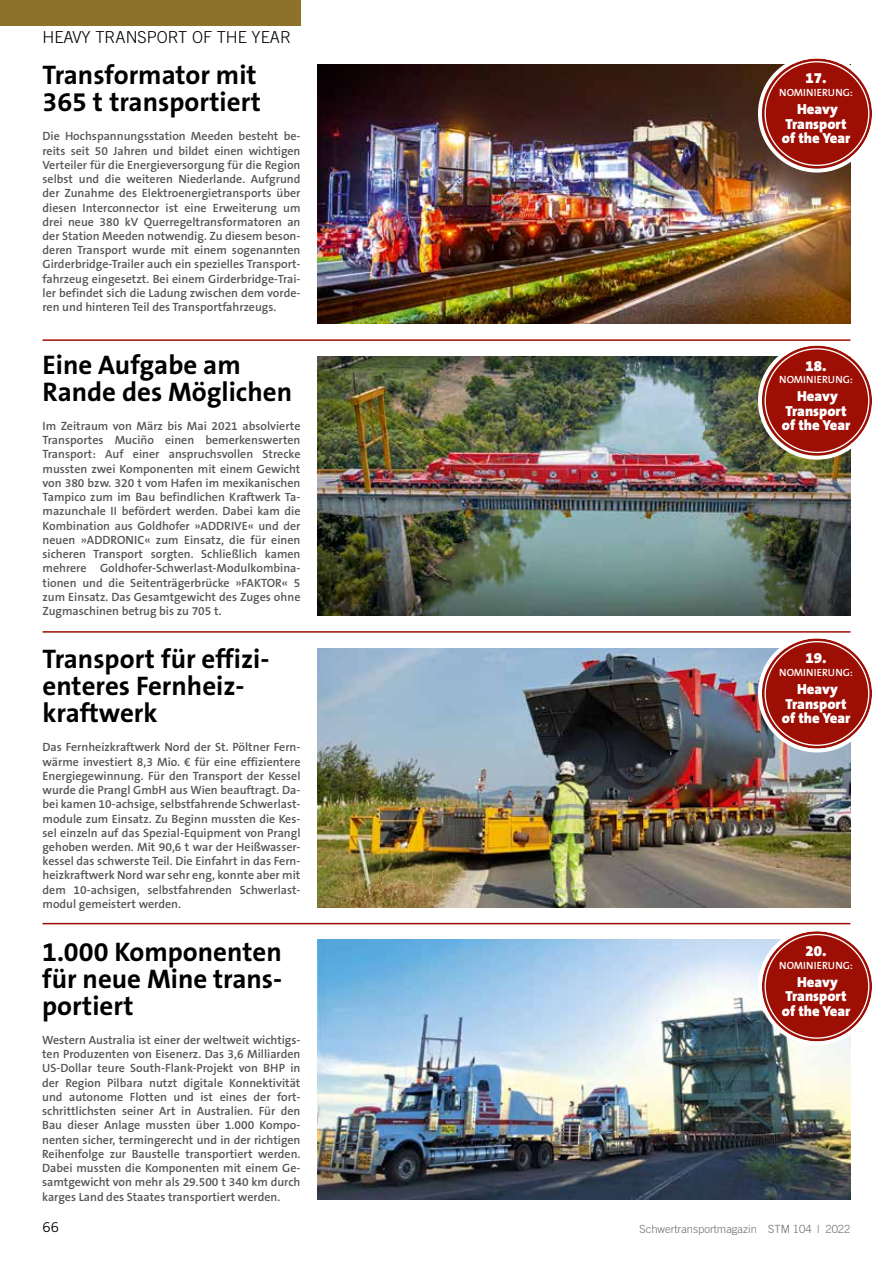
<style>
.page{position:relative;width:893px;height:1263px;background:#fff}
.page>*{position:absolute;margin:0;border:0;box-sizing:border-box;transform-origin:0 0}
.t1{font:700 27px/27px "The Sans B7";color:#000}
.t2{font:300 16.5px "Trade Gothic";color:#000}
.t3{font:900 15px "The Sans B9";color:#fff}
.t4{font:900 14.7px/14.7px "The Sans B9";color:#fff;text-align:center}
.t5{font:13.5px "Trade Gothic";color:#000}
.t6{font:600 12px/14.2px "The Sans B6";color:#565655;text-align:justify}
.t7{font:300 11.25px "Trade Gothic";color:#6e6e6e}
.t8{font:600 10.5px "The Sans B6";color:#fff}
</style>
<div class="page">
<div style="left:0;top:0;width:300px;height:26px;background:#8e722b"></div>
<hr style="left:43px;top:339px;width:807px;height:2px;background:#9d0e05">
<hr style="left:43px;top:631px;width:807px;height:2px;background:#9d0e05">
<hr style="left:43px;top:923px;width:807px;height:1px;background:#9d0e05">
<img style="left:317px;top:65px;width:533px;height:259px">
<div style="left:762px;top:59px;width:110px;height:110px;background:#9d0e05;border-radius:50%"></div>
<div style="left:758px;top:55px;width:118px;height:118px;border:4px solid #fff;border-radius:50%"></div>
<img style="left:317px;top:356px;width:533px;height:260px">
<div style="left:762px;top:346px;width:110px;height:110px;background:#9d0e05;border-radius:50%"></div>
<div style="left:758px;top:342px;width:118px;height:118px;border:4px solid #fff;border-radius:50%"></div>
<img style="left:317px;top:648px;width:533px;height:259px">
<div style="left:762px;top:638px;width:110px;height:110px;background:#9d0e05;border-radius:50%"></div>
<div style="left:758px;top:634px;width:118px;height:118px;border:4px solid #fff;border-radius:50%"></div>
<img style="left:317px;top:940px;width:533px;height:259px">
<div style="left:762px;top:931px;width:110px;height:110px;background:#9d0e05;border-radius:50%"></div>
<div style="left:758px;top:927px;width:118px;height:118px;border:4px solid #fff;border-radius:50%"></div>
<h2 class="t2" style="left:43px;top:27px;width:250px">HEAVY TRANSPORT OF THE YEAR</h2>
<h1 class="t1" style="left:43px;top:62px;width:220px">Transformator mit<br>365 t transportiert</h1>
<p class="t6" style="left:43px;top:129px;width:259px">Die Hochspannungsstation Meeden besteht be&shy;reits seit 50 Jahren und bildet einen wichtigen Verteiler für die Energieversorgung für die Region selbst und die weiteren Niederlande. Aufgrund der Zunahme des Elektroenergietransports über diesen Interconnector ist eine Erweiterung um drei neue 380 kV Querregeltransformatoren an der Station Meeden notwendig. Zu diesem beson&shy;deren Transport wurde mit einem sogenannten Girderbridge-Trailer auch ein spezielles Transport&shy;fahrzeug eingesetzt. Bei einem Girderbridge-Trai&shy;ler befindet sich die Ladung zwischen dem vorde&shy;ren und hinteren Teil des Transportfahrzeugs.</p>
<h1 class="t1" style="left:43px;top:352px;width:251px">Eine Aufgabe am<br>Rande des Möglichen</h1>
<p class="t6" style="left:43px;top:419px;width:259px">Im Zeitraum von März bis Mai 2021 absolvierte Transportes Muciño einen bemerkenswerten Transport: Auf einer anspruchsvollen Strecke mussten zwei Komponenten mit einem Gewicht von 380 bzw. 320 t vom Hafen im mexikanischen Tampico zum im Bau befindlichen Kraftwerk Ta&shy;mazunchale II befördert werden. Dabei kam die Kombination aus Goldhofer »ADDRIVE« und der neuen »ADDRONIC« zum Einsatz, die für einen sicheren Transport sorgten. Schließlich kamen mehrere Goldhofer-Schwerlast-Modulkombina&shy;tionen und die Seitenträgerbrücke »FAKTOR« 5 zum Einsatz. Das Gesamtgewicht des Zuges ohne Zugmaschinen betrug bis zu 705 t.</p>
<h1 class="t1" style="left:43px;top:646px;width:228px">Transport für effizi&shy;enteres Fernheiz&shy;kraftwerk</h1>
<p class="t6" style="left:43px;top:740px;width:259px">Das Fernheizkraftwerk Nord der St. Pöltner Fern&shy;wärme investiert 8,3 Mio. € für eine effizientere Energiegewinnung. Für den Transport der Kessel wurde die Prangl GmbH aus Wien beauftragt. Da&shy;bei kamen 10-achsige, selbstfahrende Schwerlast&shy;module zum Einsatz. Zu Beginn mussten die Kes&shy;sel einzeln auf das Spezial-Equipment von Prangl gehoben werden. Mit 90,6 t war der Heißwasser&shy;kessel das schwerste Teil. Die Einfahrt in das Fern&shy;heizkraftwerk Nord war sehr eng, konnte aber mit dem 10-achsigen, selbstfahrenden Schwerlast&shy;modul gemeistert werden.</p>
<h1 class="t1" style="left:42px;top:939px;width:242px;text-align:justify">1.000 Komponenten für neue Mine trans&shy;portiert</h1>
<p class="t6" style="left:42px;top:1033px;width:260px">Western Australia ist einer der weltweit wichtigs&shy;ten Produzenten von Eisenerz. Das 3,6 Milliarden US-Dollar teure South-Flank-Projekt von BHP in der Region Pilbara nutzt digitale Konnektivität und autonome Flotten und ist eines der fort&shy;schrittlichsten seiner Art in Australien. Für den Bau dieser Anlage mussten über 1.000 Kompo&shy;nenten sicher, termingerecht und in der richtigen Reihenfolge zur Baustelle transportiert werden.<br>Dabei mussten die Komponenten mit einem Ge&shy;samtgewicht von mehr als 29.500 t 340 km durch karges Land des Staates transportiert werden.</p>
<p class="t3" style="left:806px;top:70px;width:22px">17.</p>
<p class="t8" style="left:779px;top:87px;width:75px">NOMINIERUNG:</p>
<p class="t4" style="left:782px;top:102px;width:70px">Heavy<br>Transport of the Year</p>
<p class="t3" style="left:806px;top:357px;width:22px">18.</p>
<p class="t8" style="left:779px;top:374px;width:75px">NOMINIERUNG:</p>
<p class="t4" style="left:782px;top:389px;width:70px">Heavy<br>Transport of the Year</p>
<p class="t3" style="left:806px;top:650px;width:22px">19.</p>
<p class="t8" style="left:779px;top:667px;width:75px">NOMINIERUNG:</p>
<p class="t4" style="left:782px;top:682px;width:70px">Heavy<br>Transport of the Year</p>
<p class="t3" style="left:806px;top:943px;width:22px">20.</p>
<p class="t8" style="left:779px;top:960px;width:75px">NOMINIERUNG:</p>
<p class="t4" style="left:782px;top:975px;width:70px">Heavy<br>Transport of the Year</p>
<p class="t5" style="left:43px;top:1219px;width:18px">66</p>
<p class="t7" style="left:639px;top:1222px;width:212px">Schwertransportmagazin STM 104 | 2022</p>
</div>
